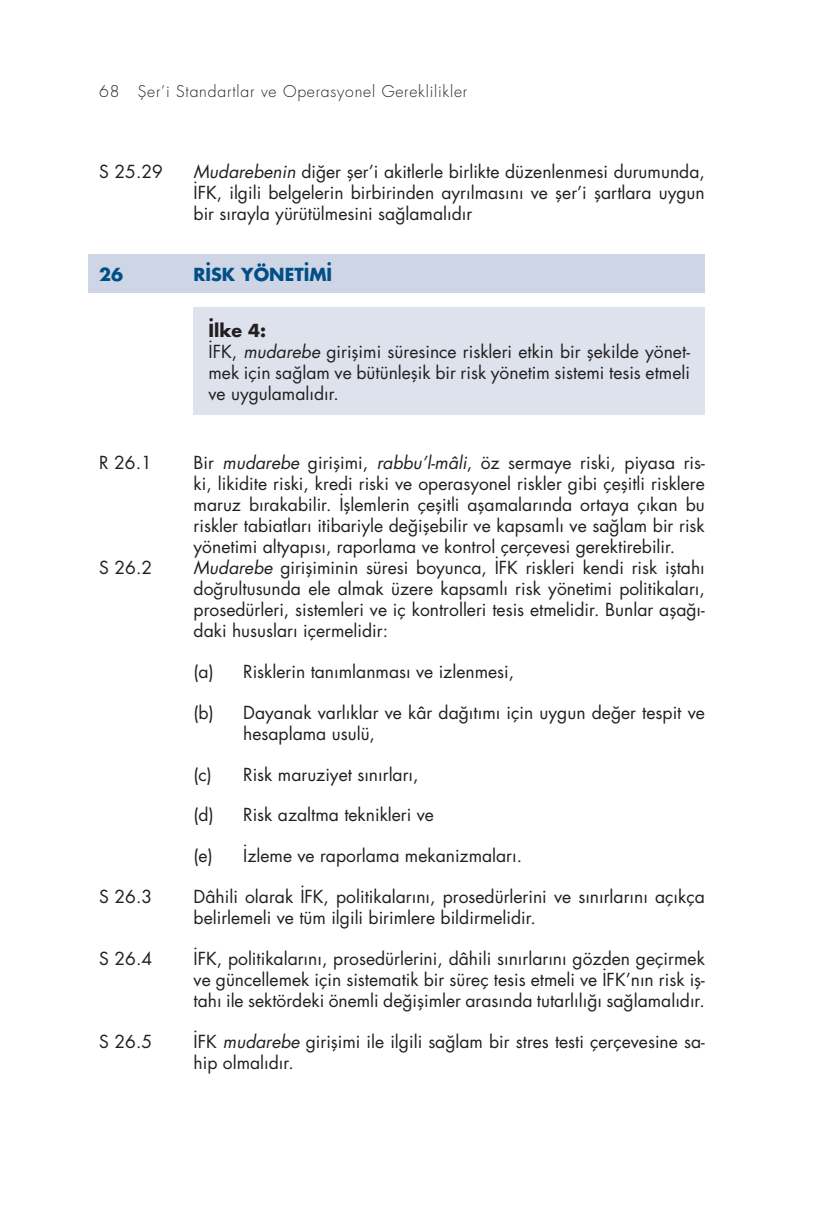
<style>
.page{position:relative;width:824px;height:1221px;background:#fff}
.page>*{position:absolute;margin:0;border:0;box-sizing:border-box;transform-origin:0 0}
.t1{font:17.5px/21px "Futura Std";color:#231f20;text-align:justify}
.t2{font:700 17.5px "Futura Std";color:#014f87}
.t3{font:300 15.75px "Futura Std";letter-spacing:.05em;color:#231f20}
.s1{font-style:italic}
.s2{font-weight:700}
</style>
<div class="page">
<div style="left:89px;top:254px;width:615px;height:38px;background:#ced5e5"></div>
<div style="left:193px;top:308px;width:511px;height:107px;background:#dde2ed"></div>
<p class="t3" style="left:99px;top:82px;width:369px">68 Şer’i Standartlar ve Operasyonel Gereklilikler</p>
<p class="t1" style="left:99px;top:161px;width:65px">S 25.29</p>
<p class="t1" style="left:193px;top:161px;width:512px"><span class="s1">Mudarebenin</span> diğer şer’i akitlerle birlikte düzenlenmesi durumunda, İFK, ilgili belgelerin birbirinden ayrılmasını ve şer’i şartlara uygun bir sırayla yürütülmesini sağlamalıdır</p>
<p class="t2" style="left:99px;top:262px;width:26px">26</p>
<p class="t2" style="left:193px;top:262px;width:138px">RISK YÖNETIMI</p>
<p class="t1" style="left:208px;top:320px;width:483px;text-align:left"><span class="s2">İlke 4:<br></span>İFK, <span class="s1">mudarebe</span> girişimi süresince riskleri etkin bir şekilde yönet&shy;mek için sağlam ve bütünleşik bir risk yönetim sistemi tesis etmeli ve uygulamalıdır.</p>
<p class="t1" style="left:99px;top:452px;width:54px">R 26.1</p>
<p class="t1" style="left:193px;top:452px;width:512px">Bir <span class="s1">mudarebe</span> girişimi, <span class="s1">rabbu’l-mâli</span>, öz sermaye riski, piyasa ris&shy;ki, likidite riski, kredi riski ve operasyonel riskler gibi çeşitli risklere maruz bırakabilir. İşlemlerin çeşitli aşamalarında ortaya çıkan bu riskler tabiatları itibariyle değişebilir ve kapsamlı ve sağlam bir risk yönetimi altyapısı, raporlama ve kontrol çerçevesi gerektirebilir.</p>
<p class="t1" style="left:99px;top:557px;width:54px">S 26.2</p>
<p class="t1" style="left:193px;top:557px;width:512px"><span class="s1">Mudarebe</span> girişiminin süresi boyunca, İFK riskleri kendi risk iştahı doğrultusunda ele almak üzere kapsamlı risk yönetimi politikaları, prosedürleri, sistemleri ve iç kontrolleri tesis etmelidir. Bunlar aşağı&shy;daki hususları içermelidir:</p>
<p class="t1" style="left:193px;top:661px;width:322px">(a) Risklerin tanımlanması ve izlenmesi,</p>
<p class="t1" style="left:243px;top:701px;width:463px;text-indent:-50px">(b) Dayanak varlıklar ve kâr dağıtımı için uygun değer tespit ve hesaplama usulü,</p>
<p class="t1" style="left:193px;top:763px;width:226px">(c) Risk maruziyet sınırları,</p>
<p class="t1" style="left:193px;top:804px;width:242px">(d) Risk azaltma teknikleri ve</p>
<p class="t1" style="left:193px;top:845px;width:330px">(e) İzleme ve raporlama mekanizmaları.</p>
<p class="t1" style="left:99px;top:886px;width:54px">S 26.3</p>
<p class="t1" style="left:193px;top:886px;width:512px">Dâhili olarak İFK, politikalarını, prosedürlerini ve sınırlarını açıkça belirlemeli ve tüm ilgili birimlere bildirmelidir.</p>
<p class="t1" style="left:99px;top:948px;width:54px">S 26.4</p>
<p class="t1" style="left:193px;top:948px;width:512px">İFK, politikalarını, prosedürlerini, dâhili sınırlarını gözden geçirmek ve güncellemek için sistematik bir süreç tesis etmeli ve İFK’nın risk iş&shy;tahı ile sektördeki önemli değişimler arasında tutarlılığı sağlamalıdır.</p>
<p class="t1" style="left:99px;top:1031px;width:54px">S 26.5</p>
<p class="t1" style="left:193px;top:1031px;width:512px">İFK <span class="s1">mudarebe</span> girişimi ile ilgili sağlam bir stres testi çerçevesine sa&shy;hip olmalıdır.</p>
</div>
